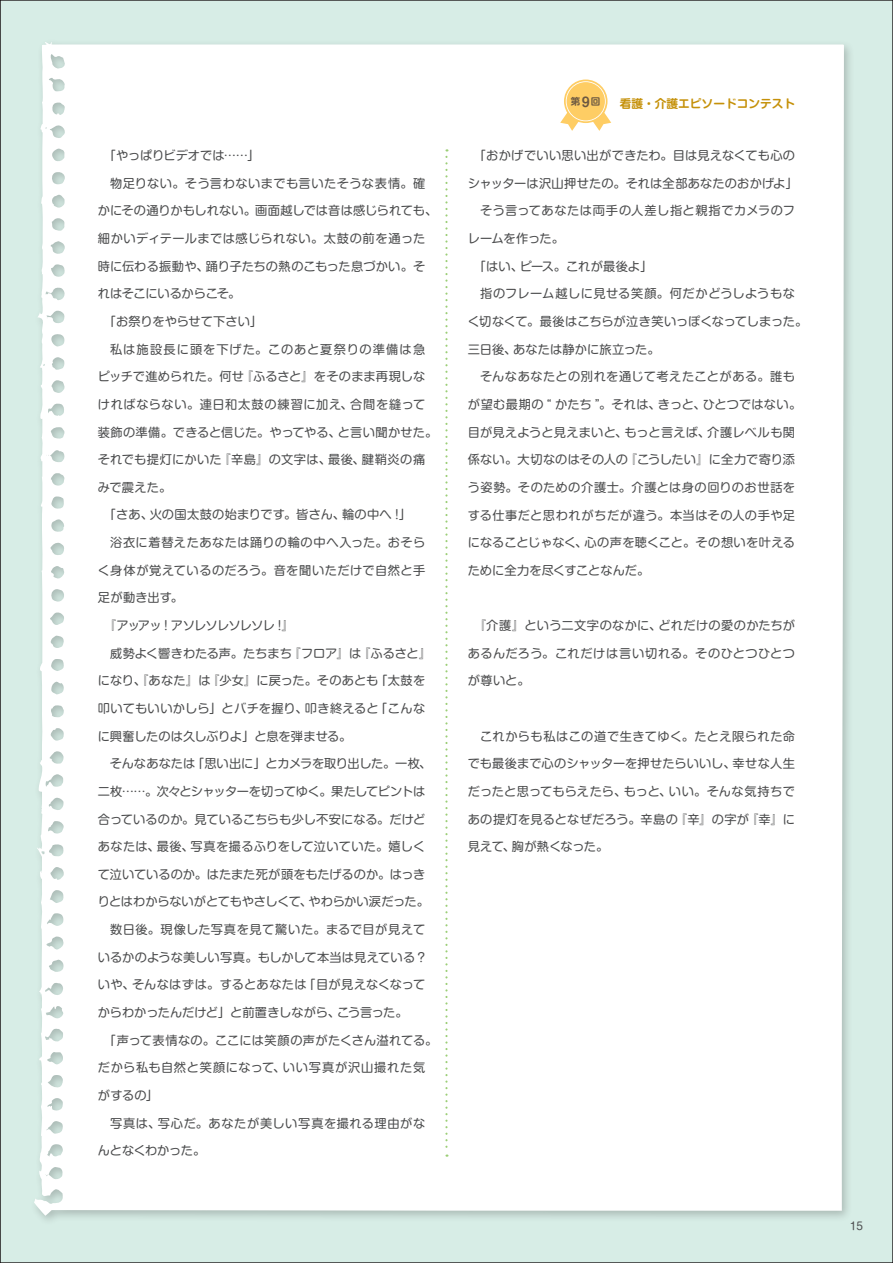
<style>
.page{position:relative;width:893px;height:1263px;background:#d7ede6}
.page>*{position:absolute;margin:0;border:0;box-sizing:border-box;transform-origin:0 0}
.t1{font:12.15px "Shin M Go Pr 6";letter-spacing:.015em;color:#4b4c4d}
.t2{font:12.15px "Shin M Go Pr 6";letter-spacing:.04em;color:#4b4c4d}
.t3{font:12.15px "Shin M Go Pr 6";letter-spacing:-.01em;color:#4b4c4d}
.t4{font:12.15px "Shin M Go Pr 6";letter-spacing:.045em;color:#4b4c4d}
.t5{font:12.15px "Shin M Go Pr 6";letter-spacing:.05em;color:#4b4c4d}
.t6{font:12.15px "Shin M Go Pr 6";letter-spacing:-.02em;color:#4b4c4d}
.t7{font:12.15px "Shin M Go Pr 6";letter-spacing:-.015em;color:#4b4c4d}
.t8{font:12.15px "Shin M Go Pr 6";letter-spacing:-.005em;color:#4b4c4d}
.t9{font:12.15px "Shin M Go Pr 6";letter-spacing:-.045em;color:#4b4c4d}
.t10{font:12.15px "Shin M Go Pr 6";letter-spacing:.035em;color:#4b4c4d}
.t11{font:12.15px "Shin M Go Pr 6";letter-spacing:.055em;color:#4b4c4d}
.t12{font:12.15px "Shin M Go Pr 6";letter-spacing:.08em;color:#4b4c4d}
.t13{font:12.15px "Shin M Go Pr 6";letter-spacing:-.065em;color:#4b4c4d}
.t14{font:700 11.7px "Shin M Go Pr 6 De";color:#c5910a}
.t15{font:10.65px "Shin M Go Pr 6";color:#4b4c4d}
.t16{font:700 9.6px "Shin M Go Pr 6 De";color:#6b5841}
.s1{font-size:12.75px}
</style>
<div class="page">
<div style="left:29px;top:37px;width:826px;height:1189px;background:#231f20;opacity:.25"></div>
<div style="left:34px;top:41px;width:810px;height:1175px;background:#fff"></div>
<svg style="left:445px;top:157px;width:3px;height:1000px;background:#edf6e6"></svg>
<div style="left:564px;top:80px;width:43px;height:43px;background:#fecd64;border-radius:50%"></div>
<svg style="left:560px;top:81px;width:51px;height:50px"></svg>
<svg style="left:0;top:0;width:1px;height:1263px"></svg>
<p class="t3" style="left:104px;top:146px;width:157px">「やっぱりビデオでは……」</p>
<p class="t2" style="left:110px;top:173px;width:317px">物足りない。そう言わないまでも言いたそうな表情。確</p>
<p class="t1" style="left:98px;top:201px;width:341px">かにその通りかもしれない。画面越しでは音は感じられても、</p>
<p class="t4" style="left:98px;top:229px;width:329px">細かいディテールまでは感じられない。太鼓の前を通った</p>
<p class="t1" style="left:98px;top:256px;width:329px">時に伝わる振動や、踊り子たちの熱のこもった息づかい。そ</p>
<p class="t6" style="left:98px;top:284px;width:144px">れはそこにいるからこそ。</p>
<p class="t8" style="left:104px;top:312px;width:160px">「お祭りをやらせて下さい」</p>
<p class="t12" style="left:110px;top:339px;width:317px">私は施設長に頭を下げた。このあと夏祭りの準備は急</p>
<p class="t1" style="left:98px;top:367px;width:329px">ピッチで進められた。何せ『ふるさと』をそのまま再現しな</p>
<p class="t5" style="left:98px;top:394px;width:329px">ければならない。連日和太鼓の練習に加え、合間を縫って</p>
<p class="t1" style="left:98px;top:422px;width:341px">装飾の準備。できると信じた。やってやる、と言い聞かせた。</p>
<p class="t1" style="left:98px;top:450px;width:329px">それでも提灯にかいた『辛島』の文字は、最後、腱鞘炎の痛</p>
<p class="t1" style="left:98px;top:477px;width:75px">みで震えた。</p>
<p class="t1" style="left:104px;top:505px;width:309px">「さあ、火の国太鼓の始まりです。皆さん、輪の中へ !」</p>
<p class="t2" style="left:110px;top:533px;width:317px">浴衣に着替えたあなたは踊りの輪の中へ入った。おそら</p>
<p class="t10" style="left:98px;top:560px;width:329px">く身体が覚えているのだろう。音を聞いただけで自然と手</p>
<p class="t1" style="left:98px;top:588px;width:87px">足が動き出す。</p>
<p class="t13" style="left:104px;top:616px;width:192px">『アッアッ ! アソレソレソレソレ !』</p>
<p class="t3" style="left:110px;top:643px;width:323px">威勢よく響きわたる声。たちまち『フロア』は『ふるさと』</p>
<p class="t1" style="left:98px;top:671px;width:329px">になり、『あなた』は『少女』に戻った。そのあとも「太鼓を</p>
<p class="t1" style="left:98px;top:698px;width:329px">叩いてもいいかしら」とバチを握り、叩き終えると「こんな</p>
<p class="t8" style="left:98px;top:726px;width:255px">に興奮したのは久しぶりよ」と息を弾ませる。</p>
<p class="t3" style="left:110px;top:754px;width:323px">そんなあなたは「思い出に」とカメラを取り出した。一枚、</p>
<p class="t9" style="left:98px;top:781px;width:329px">二枚……。次々とシャッターを切ってゆく。果たしてピントは</p>
<p class="t1" style="left:98px;top:809px;width:329px">合っているのか。見ているこちらも少し不安になる。だけど</p>
<p class="t1" style="left:98px;top:837px;width:329px">あなたは、最後、写真を撮るふりをして泣いていた。嬉しく</p>
<p class="t1" style="left:98px;top:864px;width:329px">て泣いているのか。はたまた死が頭をもたげるのか。はっき</p>
<p class="t6" style="left:98px;top:892px;width:333px">りとはわからないがとてもやさしくて、やわらかい涙だった。</p>
<p class="t2" style="left:110px;top:920px;width:317px">数日後。現像した写真を見て驚いた。まるで目が見えて</p>
<p class="t1" style="left:98px;top:947px;width:329px">いるかのような美しい写真。もしかして本当は見えている ?</p>
<p class="t1" style="left:98px;top:975px;width:329px">いや、そんなはずは。するとあなたは「目が見えなくなって</p>
<p class="t7" style="left:98px;top:1003px;width:311px">からわかったんだけど」と前置きしながら、こう言った。</p>
<p class="t1" style="left:104px;top:1030px;width:335px">「声って表情なの。ここには笑顔の声がたくさん溢れてる。</p>
<p class="t11" style="left:98px;top:1058px;width:329px">だから私も自然と笑顔になって、いい写真が沢山撮れた気</p>
<p class="t1" style="left:98px;top:1085px;width:62px">がするの」</p>
<p class="t5" style="left:110px;top:1113px;width:317px">写真は、写心だ。あなたが美しい写真を撮れる理由がな</p>
<p class="t7" style="left:98px;top:1141px;width:109px">んとなくわかった。</p>
<p class="t16" style="left:571px;top:94px;width:31px">第<span class="s1">9</span>回</p>
<p class="t14" style="left:620px;top:94px;width:177px">看護・介護エピソードコンテスト</p>
<p class="t1" style="left:474px;top:146px;width:323px">「おかげでいい思い出ができたわ。目は見えなくても心の</p>
<p class="t1" style="left:468px;top:173px;width:331px">シャッターは沢山押せたの。それは全部あなたのおかげよ」</p>
<p class="t2" style="left:480px;top:201px;width:317px">そう言ってあなたは両手の人差し指と親指でカメラのフ</p>
<p class="t6" style="left:468px;top:229px;width:98px">レームを作った。</p>
<p class="t1" style="left:474px;top:256px;width:180px">「はい、ピース。これが最後よ」</p>
<p class="t2" style="left:480px;top:284px;width:317px">指のフレーム越しに見せる笑顔。何だかどうしようもな</p>
<p class="t3" style="left:468px;top:312px;width:341px">く切なくて。最後はこちらが泣き笑いっぽくなってしまった。</p>
<p class="t1" style="left:468px;top:339px;width:193px">三日後、あなたは静かに旅立った。</p>
<p class="t2" style="left:480px;top:367px;width:317px">そんなあなたとの別れを通じて考えたことがある。誰も</p>
<p class="t1" style="left:468px;top:395px;width:335px">が望む最期の “ かたち ”。それは、きっと、ひとつではない。</p>
<p class="t1" style="left:468px;top:422px;width:329px">目が見えようと見えまいと、もっと言えば、介護レベルも関</p>
<p class="t1" style="left:468px;top:450px;width:329px">係ない。大切なのはその人の『こうしたい』に全力で寄り添</p>
<p class="t2" style="left:468px;top:477px;width:329px">う姿勢。そのための介護士。介護とは身の回りのお世話を</p>
<p class="t2" style="left:468px;top:505px;width:329px">する仕事だと思われがちだが違う。本当はその人の手や足</p>
<p class="t1" style="left:468px;top:533px;width:329px">になることじゃなく、心の声を聴くこと。その想いを叶える</p>
<p class="t1" style="left:468px;top:560px;width:183px">ために全力を尽くすことなんだ。</p>
<p class="t1" style="left:474px;top:616px;width:323px">『介護』という二文字のなかに、どれだけの愛のかたちが</p>
<p class="t4" style="left:468px;top:643px;width:329px">あるんだろう。これだけは言い切れる。そのひとつひとつ</p>
<p class="t1" style="left:468px;top:671px;width:63px">が尊いと。</p>
<p class="t1" style="left:480px;top:726px;width:317px">これからも私はこの道で生きてゆく。たとえ限られた命</p>
<p class="t1" style="left:468px;top:754px;width:329px">でも最後まで心のシャッターを押せたらいいし、幸せな人生</p>
<p class="t1" style="left:468px;top:781px;width:329px">だったと思ってもらえたら、もっと、いい。そんな気持ちで</p>
<p class="t1" style="left:468px;top:809px;width:329px">あの提灯を見るとなぜだろう。辛島の『辛』の字が『幸』に</p>
<p class="t3" style="left:468px;top:837px;width:142px">見えて、胸が熱くなった。</p>
<p class="t15" style="left:850px;top:1217px;width:14px">15</p>
</div>
